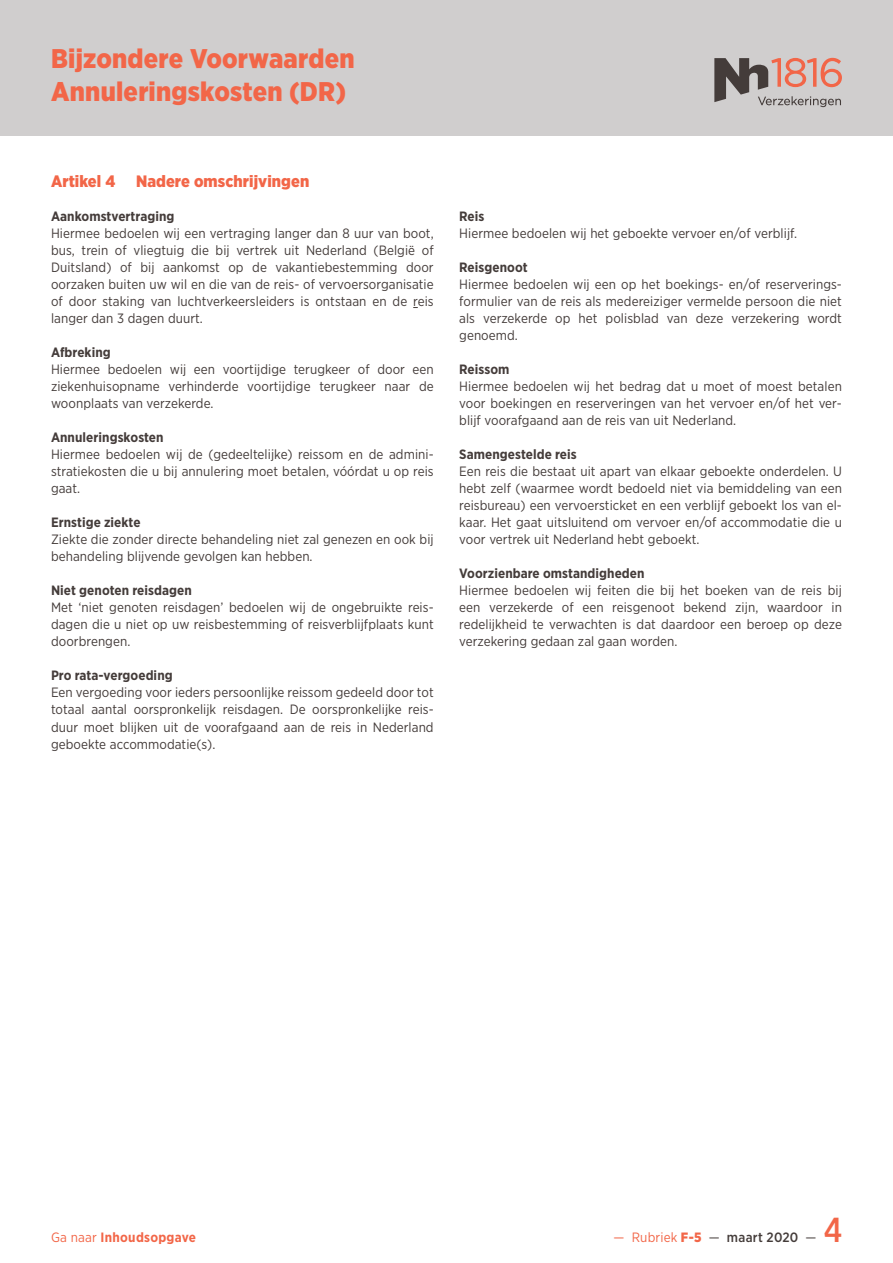
<style>
.page{position:relative;width:893px;height:1263px;background:#fff}
.page>*{position:absolute;margin:0;border:0;box-sizing:border-box;transform-origin:0 0}
.t1{font:500 34.5px "Gotham Narrow";color:#f26648}
.t2{font:900 27px/33px "Gotham Narrow";letter-spacing:.01em;color:#f26648}
.t3{font:900 16.5px "Gotham Narrow";letter-spacing:.005em;color:#f26648}
.t4{font:13.5px/17px "Gotham Narrow";letter-spacing:.005em;color:#443c3a;text-align:justify}
.t5{font:700 13.5px "Gotham Narrow";letter-spacing:.005em;color:#443c3a}
.t6{font:500 13.5px "Gotham Narrow";letter-spacing:.02em;color:#443c3a}
.t7{font:700 13.5px "Gotham Narrow";letter-spacing:.02em;color:#f26648}
.s1{font-weight:400}
.s2{font-weight:400;color:#f26648}
.s3{font-weight:900;color:#f26648}
</style>
<div class="page">
<div style="left:0;top:0;width:893px;height:136px;background:#d0cece"></div>
<svg style="left:714px;top:58px;width:128px;height:49px"></svg>
<h2 class="t2" style="left:51px;top:41px;width:305px">Bijzondere Voorwaarden<br>Annuleringskosten (DR)</h2>
<p class="t3" style="left:51px;top:170px;width:66px">Artikel 4</p>
<p class="t3" style="left:136px;top:170px;width:175px">Nadere omschrijvingen</p>
<p class="t5" style="left:51px;top:208px;width:125px">Aankomstvertraging</p>
<p class="t4" style="left:51px;top:225px;width:384px">Hiermee bedoelen wij een vertraging langer dan 8 uur van boot, bus, trein of vliegtuig die bij vertrek uit Nederland (België of Duitsland) of bij aankomst op de vakantiebestemming door oorzaken buiten uw wil en die van de reis- of vervoersorganisatie of door staking van luchtverkeersleiders is ontstaan en de reis langer dan 3 dagen duurt.</p>
<p class="t5" style="left:51px;top:344px;width:61px">Afbreking</p>
<p class="t4" style="left:51px;top:361px;width:384px">Hiermee bedoelen wij een voortijdige terugkeer of door een ziekenhuisopname verhinderde voortijdige terugkeer naar de woonplaats van verzekerde.</p>
<p class="t5" style="left:51px;top:429px;width:114px">Annuleringskosten</p>
<p class="t4" style="left:51px;top:446px;width:384px">Hiermee bedoelen wij de (gedeeltelijke) reissom en de admini&shy;stratiekosten die u bij annulering moet betalen, vóórdat u op reis gaat.</p>
<p class="t5" style="left:51px;top:514px;width:91px">Ernstige ziekte</p>
<p class="t4" style="left:51px;top:531px;width:384px">Ziekte die zonder directe behandeling niet zal genezen en ook bij behandeling blijvende gevolgen kan hebben.</p>
<p class="t5" style="left:51px;top:582px;width:142px">Niet genoten reisdagen</p>
<p class="t4" style="left:51px;top:599px;width:384px">Met ‘niet genoten reisdagen’ bedoelen wij de ongebruikte reis&shy;dagen die u niet op uw reisbestemming of reisverblijfplaats kunt doorbrengen.</p>
<p class="t5" style="left:51px;top:667px;width:123px">Pro rata-vergoeding</p>
<p class="t4" style="left:51px;top:684px;width:384px">Een vergoeding voor ieders persoonlijke reissom gedeeld door tot totaal aantal oorspronkelijk reisdagen. De oorspronkelijke reis&shy;duur moet blijken uit de voorafgaand aan de reis in Nederland geboekte accommodatie(s).</p>
<p class="t5" style="left:459px;top:208px;width:27px">Reis</p>
<p class="t4" style="left:459px;top:225px;width:339px">Hiermee bedoelen wij het geboekte vervoer en/of verblijf.</p>
<p class="t5" style="left:459px;top:259px;width:70px">Reisgenoot</p>
<p class="t4" style="left:459px;top:276px;width:384px">Hiermee bedoelen wij een op het boekings- en/of reserverings&shy;formulier van de reis als medereiziger vermelde persoon die niet als verzekerde op het polisblad van deze verzekering wordt genoemd.</p>
<p class="t5" style="left:459px;top:361px;width:52px">Reissom</p>
<p class="t4" style="left:459px;top:378px;width:384px">Hiermee bedoelen wij het bedrag dat u moet of moest betalen voor boekingen en reserveringen van het vervoer en/of het ver&shy;blijf voorafgaand aan de reis van uit Nederland.</p>
<p class="t5" style="left:459px;top:446px;width:119px">Samengestelde reis</p>
<p class="t4" style="left:459px;top:463px;width:384px">Een reis die bestaat uit apart van elkaar geboekte onderdelen. U hebt zelf (waarmee wordt bedoeld niet via bemiddeling van een reisbureau) een vervoersticket en een verblijf geboekt los van el&shy;kaar. Het gaat uitsluitend om vervoer en/of accommodatie die u voor vertrek uit Nederland hebt geboekt.</p>
<p class="t5" style="left:459px;top:565px;width:187px">Voorzienbare omstandigheden</p>
<p class="t4" style="left:459px;top:582px;width:384px">Hiermee bedoelen wij feiten die bij het boeken van de reis bij een verzekerde of een reisgenoot bekend zijn, waardoor in redelijkheid te verwachten is dat daardoor een beroep op deze verzekering gedaan zal gaan worden.</p>
<p class="t7" style="left:51px;top:1228px;width:147px"><span class="s1">Ga naar</span> Inhoudsopgave</p>
<p class="t6" style="left:614px;top:1228px;width:204px"><span class="s2">— Rubriek</span> <span class="s3">F-5</span> <span class="s1">—</span> maart 2020 <span class="s1">—</span></p>
<h1 class="t1" style="left:824px;top:1208px;width:20px">4</h1>
</div>
